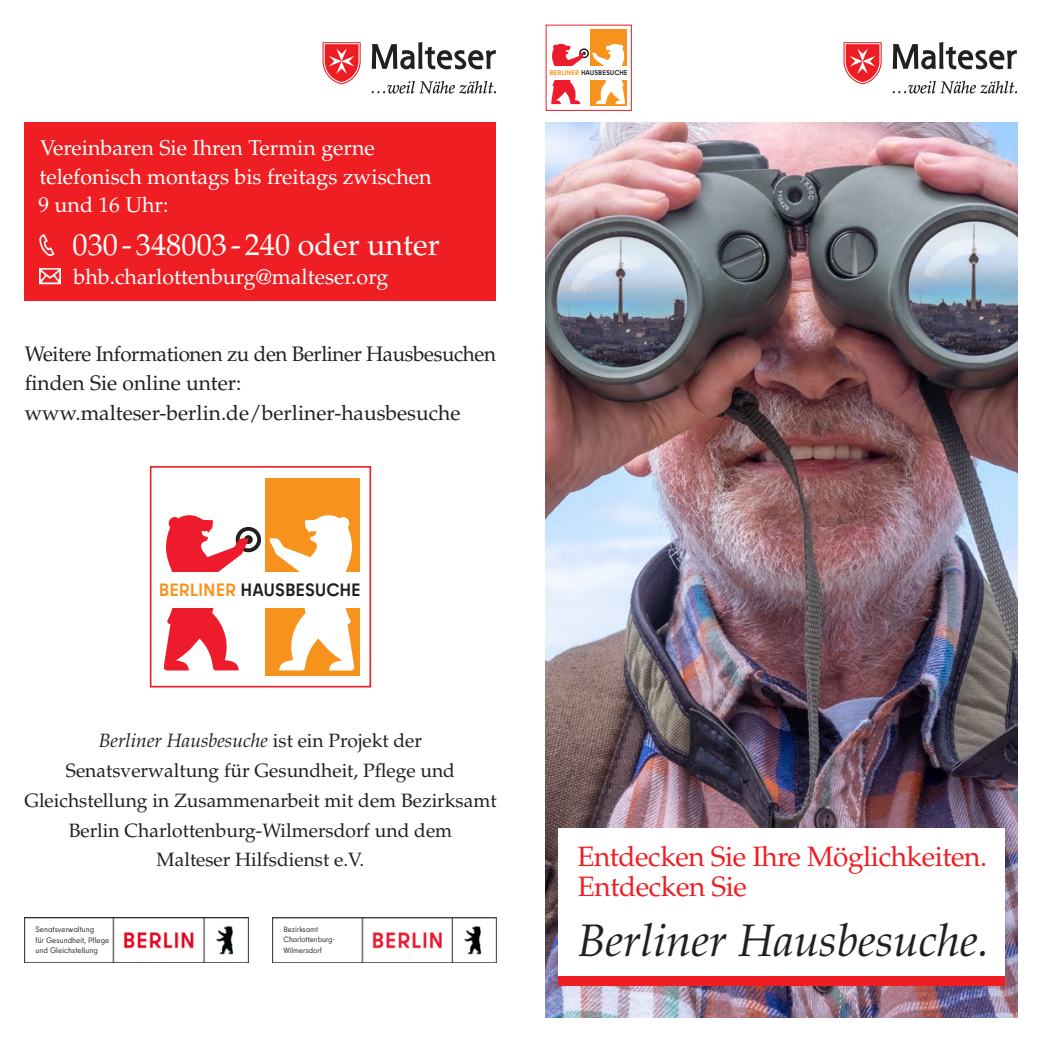
<style>
.page{position:relative;width:1042px;height:1042px;background:#fff}
.page>*{position:absolute;margin:0;border:0;box-sizing:border-box;transform-origin:0 0}
.t1{font:italic 45.5px "Palatino LT Std";color:#231f20}
.t2{font:30.45px "Palatino LT Std";color:#fff}
.t3{font:28px/29.8px "Palatino LT Std";letter-spacing:-.015em;color:#ee1e23}
.t4{font:21.53px/28.5px "Palatino LT Std";color:#fff}
.t5{font:21px/29.8px "Palatino LT Std";color:#231f20}
.t6{font:19.25px/29.8px "Palatino LT Std";color:#231f20;text-align:center}
.t7{font:700 17.85px "Berlin Type";letter-spacing:-.005em;color:#231f20}
.t8{font:7.88px/10.3px "Berlin Type";letter-spacing:.005em;color:#231f20}
.t9{font:7.7px/10.2px "Berlin Type";color:#231f20}
.t10{font:700 7px "Berlin Type";letter-spacing:-.005em;color:#231f20}
.s1{color:#f7931d}
.s2{font-style:italic}
</style>
<div class="page">
<svg style="left:843px;top:42px;width:38px;height:42px"></svg>
<svg style="left:893px;top:42px;width:124px;height:27px"></svg>
<svg style="left:893px;top:81px;width:124px;height:13px"></svg>
<div style="left:546px;top:25px;width:86px;height:86px;border:1px solid #ee1e23"></div>
<svg style="left:551px;top:29px;width:76px;height:77px"></svg>
<img style="left:546px;top:123px;width:471px;height:894px">
<div style="left:558px;top:828px;width:447px;height:157px;background:#fff"></div>
<div style="left:558px;top:976px;width:447px;height:9px;background:#ee1e23"></div>
<div style="left:25px;top:122px;width:471px;height:179px;background:#ee1e23"></div>
<img style="left:39px;top:234px;width:16px;height:22px">
<img style="left:40px;top:268px;width:21px;height:16px">
<svg style="left:322px;top:42px;width:39px;height:42px"></svg>
<svg style="left:372px;top:42px;width:124px;height:27px"></svg>
<svg style="left:372px;top:81px;width:124px;height:13px"></svg>
<svg style="left:163px;top:478px;width:197px;height:198px"></svg>
<div style="left:150px;top:466px;width:221px;height:221px;border:2px solid #ee1e23"></div>
<img style="left:273px;top:917px;width:223px;height:45px">
<div style="left:276px;top:920px;width:75px;height:35px;background:#fff"></div>
<img style="left:25px;top:917px;width:87px;height:45px">
<img style="left:112px;top:917px;width:136px;height:45px">
<div style="left:32px;top:925px;width:80px;height:31px;background:#fff"></div>
<p class="t4" style="left:39px;top:134px;width:394px">Vereinbaren Sie Ihren Termin gerne telefonisch montags bis freitags zwischen<br>9 und 16 Uhr:</p>
<h2 class="t2" style="left:73px;top:227px;width:369px">030- 348003-240 oder unter</h2>
<p class="t4" style="left:74px;top:263px;width:316px">bhb.charlottenburg@malteser.org</p>
<p class="t5" style="left:25px;top:339px;width:473px">Weitere Informationen zu den Berliner Hausbesuchen finden Sie online unter: www.malteser-berlin.de/berliner-hausbesuche</p>
<p class="t10" style="left:549px;top:68px;width:80px"><span class="s1">BERLINER</span> HAUSBESUCHE</p>
<p class="t7" style="left:159px;top:579px;width:203px"><span class="s1">BERLINER</span> HAUSBESUCHE</p>
<p class="t6" style="left:24px;top:726px;width:474px"><span class="s2">Berliner Hausbesuche</span> ist ein Projekt der Senatsverwaltung für Gesundheit, Pflege und Gleichstellung in Zusammenarbeit mit dem Bezirksamt Berlin Charlottenburg-Wilmersdorf und dem<br>Malteser Hilfsdienst e.V.</p>
<p class="t8" style="left:36px;top:924px;width:75px">Senatsverwaltung<br>für Gesundheit, Pflege und Gleichstellung</p>
<p class="t9" style="left:283px;top:924px;width:53px">Bezirksamt<br>Charlottenburg-<br>Wilmersdorf</p>
<h3 class="t3" style="left:577px;top:842px;width:411px">Entdecken Sie Ihre Möglichkeiten.<br>Entdecken Sie</h3>
<h1 class="t1" style="left:578px;top:914px;width:413px">Berliner Hausbesuche.</h1>
</div>
